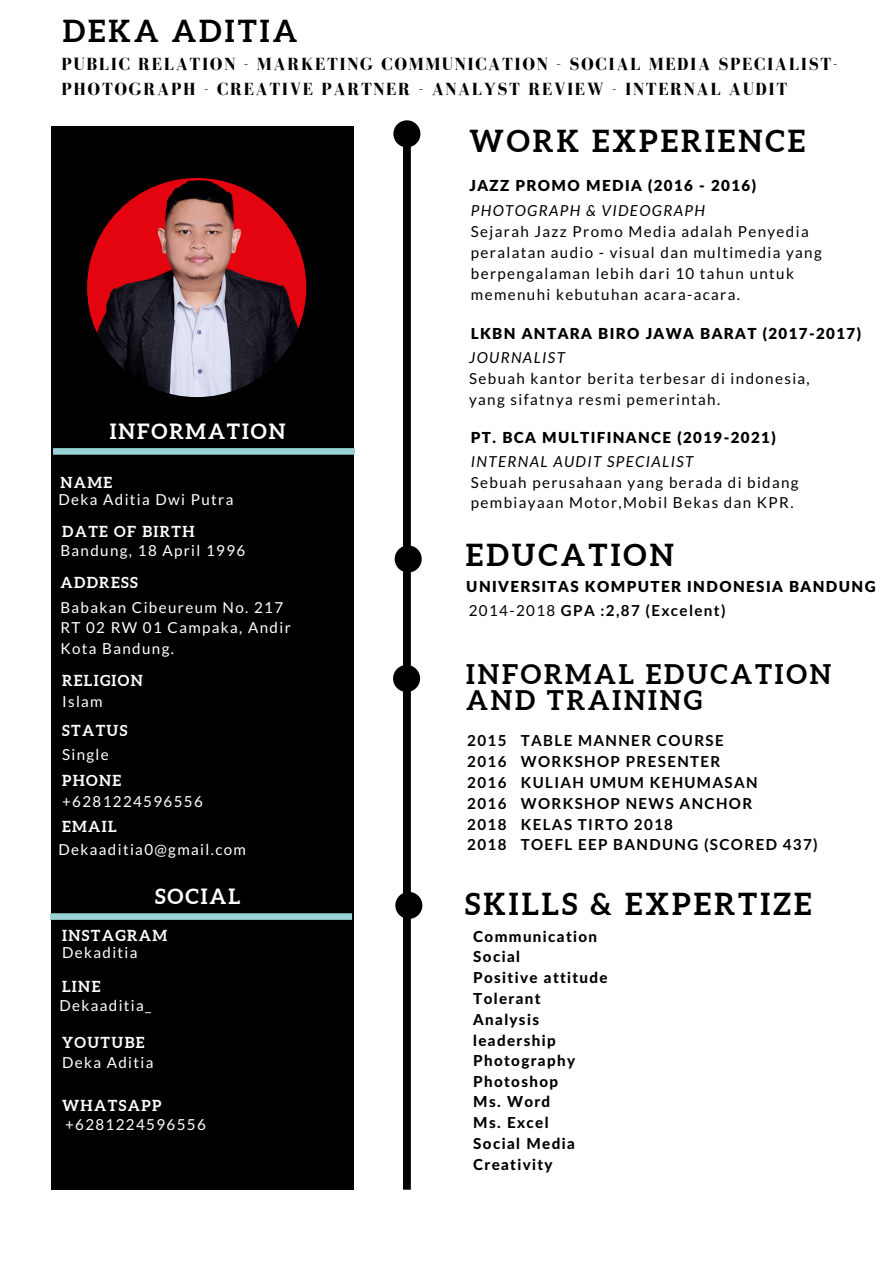
<style>
.page{position:relative;width:894px;height:1264px;background:#fff}
.page>*{position:absolute;margin:0;border:0;box-sizing:border-box;transform-origin:0 0}
.t1{font:700 30.3px "Aleo";letter-spacing:.1em;color:#000}
.t2{font:700 27px/26.2px "Aleo";letter-spacing:.1em;color:#000}
.t3{font:700 21px "Aleo";letter-spacing:.09em;color:#fff}
.t4{font:700 18px/24.8px "Bodoni FLF";letter-spacing:.09em;color:#000}
.t5{font:15.15px/20.9px "Lato";letter-spacing:.09em;color:#000}
.t6{font:15.15px "Lato";letter-spacing:.09em;color:#fff}
.t7{font:700 15.15px "Lato";letter-spacing:.09em;color:#000}
.t8{font:900 15.15px "Lato Latin";letter-spacing:.09em;color:#000}
.t9{font:800 15.15px "Lato Latin";letter-spacing:.09em;color:#000}
.t10{font:700 15.15px "Aleo";letter-spacing:.09em;color:#fff}
.t11{font:italic 15.15px "Lato";letter-spacing:.09em;color:#000}
.s1{font-weight:400}
</style>
<div class="page">
<div style="left:51px;top:126px;width:302px;height:1063px;background:#000"></div>
<svg style="left:403px;top:146px;width:8px;height:1043px;background:#040404"></svg>
<div style="left:393px;top:120px;width:27px;height:27px;background:#000;border-radius:50%"></div>
<div style="left:394px;top:545px;width:27px;height:27px;background:#000;border-radius:50%"></div>
<div style="left:393px;top:665px;width:27px;height:27px;background:#000;border-radius:50%"></div>
<div style="left:395px;top:891px;width:27px;height:27px;background:#000;border-radius:50%"></div>
<img style="left:87px;top:178px;width:219px;height:219px;border-radius:50%">
<svg style="left:53px;top:448px;width:302px;height:6px;background:#97cfd1"></svg>
<svg style="left:50px;top:913px;width:302px;height:7px;background:#91c7c9"></svg>
<p class="t1" style="left:63px;top:14px;width:236px">DEKA ADITIA</p>
<p class="t4" style="left:61px;top:52px;width:777px">PUBLIC RELATION - MARKETING COMMUNICATION - SOCIAL MEDIA SPECIALIST-<br>PHOTOGRAPH - CREATIVE PARTNER - ANALYST REVIEW - INTERNAL AUDIT</p>
<p class="t1" style="left:469px;top:124px;width:337px">WORK EXPERIENCE</p>
<p class="t8" style="left:469px;top:178px;width:288px">JAZZ PROMO MEDIA (2016 - 2016)</p>
<p class="t11" style="left:471px;top:201px;width:235px">PHOTOGRAPH &amp; VIDEOGRAPH</p>
<p class="t5" style="left:471px;top:221px;width:352px">Sejarah Jazz Promo Media adalah Penyedia peralatan audio - visual dan multimedia yang berpengalaman lebih dari 10 tahun untuk memenuhi kebutuhan acara-acara.</p>
<p class="t3" style="left:110px;top:419px;width:177px">INFORMATION</p>
<p class="t10" style="left:60px;top:474px;width:53px">NAME</p>
<p class="t6" style="left:58px;top:489px;width:176px">Deka Aditia Dwi Putra</p>
<p class="t10" style="left:62px;top:523px;width:134px">DATE OF BIRTH</p>
<p class="t6" style="left:60px;top:541px;width:186px">Bandung, 18 April 1996</p>
<p class="t10" style="left:60px;top:573px;width:79px">ADDRESS</p>
<p class="t6" style="left:60px;top:597px;width:224px">Babakan Cibeureum No. 217</p>
<p class="t6" style="left:60px;top:618px;width:232px">RT 02 RW 01 Campaka, Andir</p>
<p class="t6" style="left:60px;top:639px;width:115px">Kota Bandung.</p>
<p class="t10" style="left:62px;top:671px;width:82px">RELIGION</p>
<p class="t6" style="left:62px;top:692px;width:42px">Islam</p>
<p class="t10" style="left:62px;top:722px;width:67px">STATUS</p>
<p class="t6" style="left:62px;top:744px;width:48px">Single</p>
<p class="t10" style="left:62px;top:771px;width:61px">PHONE</p>
<p class="t6" style="left:62px;top:792px;width:142px">+6281224596556</p>
<p class="t10" style="left:62px;top:818px;width:56px">EMAIL</p>
<p class="t6" style="left:58px;top:839px;width:189px">Dekaaditia0@gmail.com</p>
<p class="t3" style="left:155px;top:884px;width:87px">SOCIAL</p>
<p class="t10" style="left:62px;top:926px;width:107px">INSTAGRAM</p>
<p class="t6" style="left:62px;top:943px;width:77px">Dekaditia</p>
<p class="t10" style="left:62px;top:977px;width:40px">LINE</p>
<p class="t6" style="left:59px;top:996px;width:93px">Dekaaditia_</p>
<p class="t10" style="left:62px;top:1033px;width:84px">YOUTUBE</p>
<p class="t6" style="left:62px;top:1052px;width:93px">Deka Aditia</p>
<p class="t10" style="left:62px;top:1096px;width:101px">WHATSAPP</p>
<p class="t6" style="left:65px;top:1114px;width:142px">+6281224596556</p>
<p class="t8" style="left:471px;top:327px;width:391px">LKBN ANTARA BIRO JAWA BARAT (2017-2017)</p>
<p class="t11" style="left:469px;top:348px;width:97px">JOURNALIST</p>
<p class="t5" style="left:469px;top:368px;width:342px">Sebuah kantor berita terbesar di indonesia, yang sifatnya resmi pemerintah.</p>
<p class="t8" style="left:471px;top:431px;width:306px">PT. BCA MULTIFINANCE (2019-2021)</p>
<p class="t11" style="left:471px;top:452px;width:224px">INTERNAL AUDIT SPECIALIST</p>
<p class="t5" style="left:471px;top:471px;width:329px">Sebuah perusahaan yang berada di bidang pembiayaan Motor,Mobil Bekas dan KPR.</p>
<p class="t1" style="left:466px;top:537px;width:209px">EDUCATION</p>
<p class="t7" style="left:468px;top:601px;width:258px"><span class="s1">2014-2018</span> GPA :2,87 (Excelent)</p>
<p class="t8" style="left:466px;top:580px;width:410px">UNIVERSITAS KOMPUTER INDONESIA BANDUNG</p>
<p class="t2" style="left:466px;top:660px;width:366px">INFORMAL EDUCATION<br>AND TRAINING</p>
<p class="t7" style="left:467px;top:731px;width:258px">2015 TABLE MANNER COURSE</p>
<p class="t7" style="left:467px;top:752px;width:255px">2016 WORKSHOP PRESENTER</p>
<p class="t7" style="left:467px;top:773px;width:292px">2016 KULIAH UMUM KEHUMASAN</p>
<p class="t7" style="left:467px;top:793px;width:286px">2016 WORKSHOP NEWS ANCHOR</p>
<p class="t7" style="left:467px;top:814px;width:207px">2018 KELAS TIRTO 2018</p>
<p class="t7" style="left:467px;top:835px;width:352px">2018 TOEFL EEP BANDUNG (SCORED 437)</p>
<p class="t1" style="left:465px;top:887px;width:348px">SKILLS &amp; EXPERTIZE</p>
<p class="t9" style="left:473px;top:929px;width:125px">Communication</p>
<p class="t9" style="left:473px;top:950px;width:48px">Social</p>
<p class="t9" style="left:473px;top:970px;width:136px">Positive attitude</p>
<p class="t9" style="left:473px;top:991px;width:69px">Tolerant</p>
<p class="t9" style="left:473px;top:1012px;width:67px">Analysis</p>
<p class="t9" style="left:473px;top:1033px;width:84px">leadership</p>
<p class="t9" style="left:473px;top:1053px;width:103px">Photography</p>
<p class="t9" style="left:473px;top:1074px;width:86px">Photoshop</p>
<p class="t9" style="left:473px;top:1095px;width:78px">Ms. Word</p>
<p class="t9" style="left:473px;top:1115px;width:77px">Ms. Excel</p>
<p class="t9" style="left:473px;top:1136px;width:103px">Social Media</p>
<p class="t9" style="left:473px;top:1157px;width:81px">Creativity</p>
</div>
